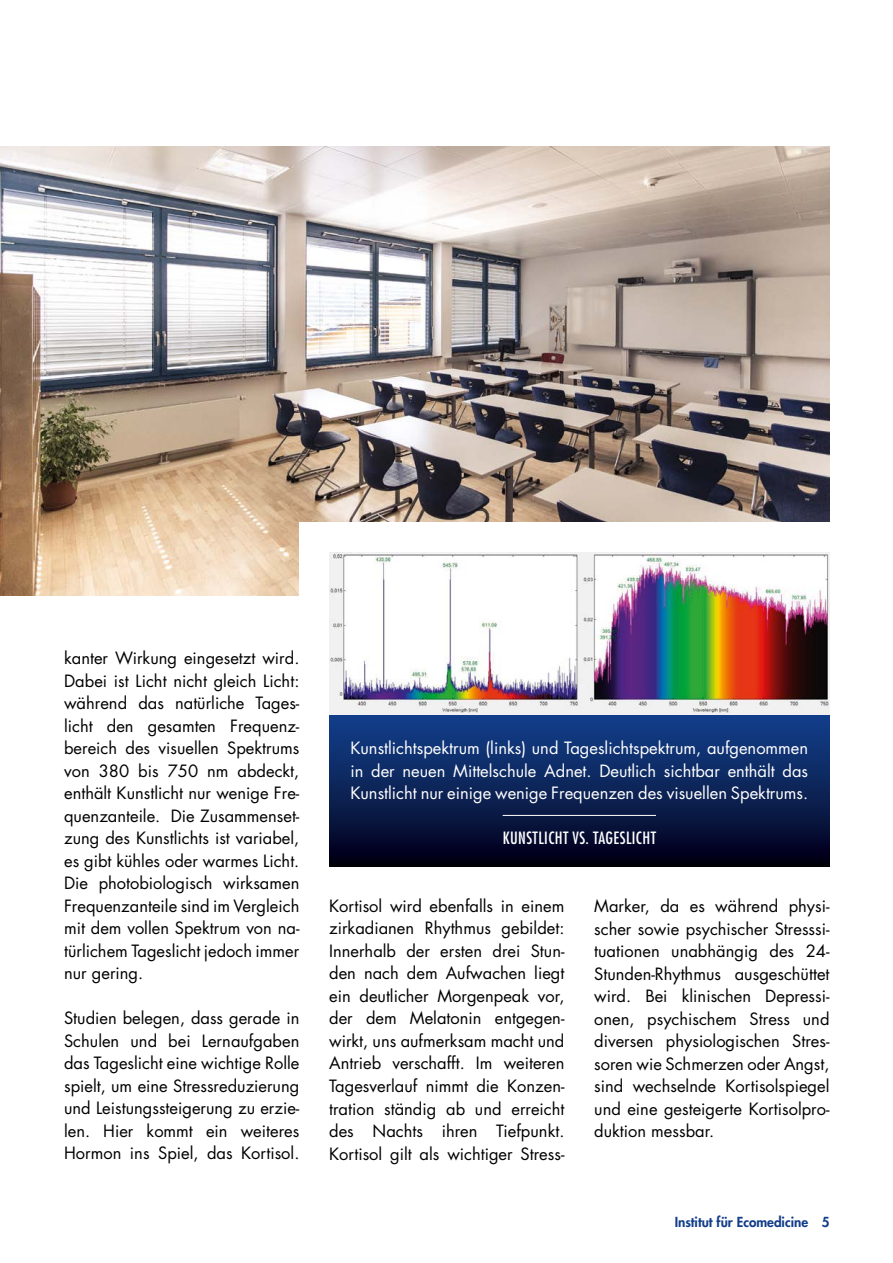
<style>
.page{position:relative;width:893px;height:1263px;background:#fff}
.page>*{position:absolute;margin:0;border:0;box-sizing:border-box;transform-origin:0 0}
.t1{font:16.5px/22.5px "Futura Std";color:#000;text-align:justify}
.t2{font:16.5px/22.5px "Futura Std";color:#fff;text-align:justify}
.t3{font:condensed 16.5px "Futura Std";letter-spacing:.025em;color:#fff}
.t4{font:800 13.5px "Futura Std";color:#123d8a}
</style>
<div class="page">
<img style="left:0;top:147px;width:829px;height:448px">
<div style="left:299px;top:523px;width:543px;height:131px;background:#fff"></div>
<img style="left:329px;top:552px;width:500px;height:164px">
<div style="left:329px;top:716px;width:500px;height:151px;background:linear-gradient(to bottom,#144290,#020017)"></div>
<hr style="left:503px;top:815px;width:153px;height:1px;background:#fff">
<p class="t1" style="left:64px;top:647px;width:237px">kanter Wirkung eingesetzt wird.<br>Dabei ist Licht nicht gleich Licht: während das natürliche Tages&shy;licht den gesamten Frequenz&shy;bereich des visuellen Spektrums von 380 bis 750 nm abdeckt, enthält Kunstlicht nur wenige Fre&shy;quenzanteile. Die Zusammenset&shy;zung des Kunstlichts ist variabel, es gibt kühles oder warmes Licht.<br>Die photobiologisch wirksamen Frequenzanteile sind im Vergleich mit dem vollen Spektrum von na&shy;türlichem Tageslicht jedoch immer nur gering.</p>
<p class="t1" style="left:64px;top:1007px;width:237px">Studien belegen, dass gerade in Schulen und bei Lernaufgaben das Tageslicht eine wichtige Rolle spielt, um eine Stressreduzierung und Leistungssteigerung zu erzie&shy;len. Hier kommt ein weiteres Hormon ins Spiel, das Kortisol.</p>
<p class="t2" style="left:350px;top:737px;width:459px">Kunstlichtspektrum (links) und Tageslichtspektrum, aufgenommen in der neuen Mittelschule Adnet. Deutlich sichtbar enthält das Kunstlicht nur einige wenige Frequenzen des visuellen Spektrums.</p>
<p class="t3" style="left:503px;top:828px;width:155px">KUNSTLICHT VS. TAGESLICHT</p>
<p class="t1" style="left:329px;top:895px;width:237px">Kortisol wird ebenfalls in einem zirkadianen Rhythmus gebildet:<br>Innerhalb der ersten drei Stun&shy;den nach dem Aufwachen liegt ein deutlicher Morgenpeak vor, der dem Melatonin entgegen&shy;wirkt, uns aufmerksam macht und Antrieb verschafft. Im weiteren Tagesverlauf nimmt die Konzen&shy;tration ständig ab und erreicht des Nachts ihren Tiefpunkt.<br>Kortisol gilt als wichtiger Stress-</p>
<p class="t1" style="left:594px;top:895px;width:237px">Marker, da es während physi&shy;scher sowie psychischer Stresssi&shy;tuationen unabhängig des 24- Stunden-Rhythmus ausgeschüttet wird. Bei klinischen Depressi&shy;onen, psychischem Stress und diversen physiologischen Stres&shy;soren wie Schmerzen oder Angst, sind wechselnde Kortisolspiegel und eine gesteigerte Kortisolpro&shy;duktion messbar.</p>
<p class="t4" style="left:675px;top:1213px;width:156px">Institut für Ecomedicine 5</p>
</div>
